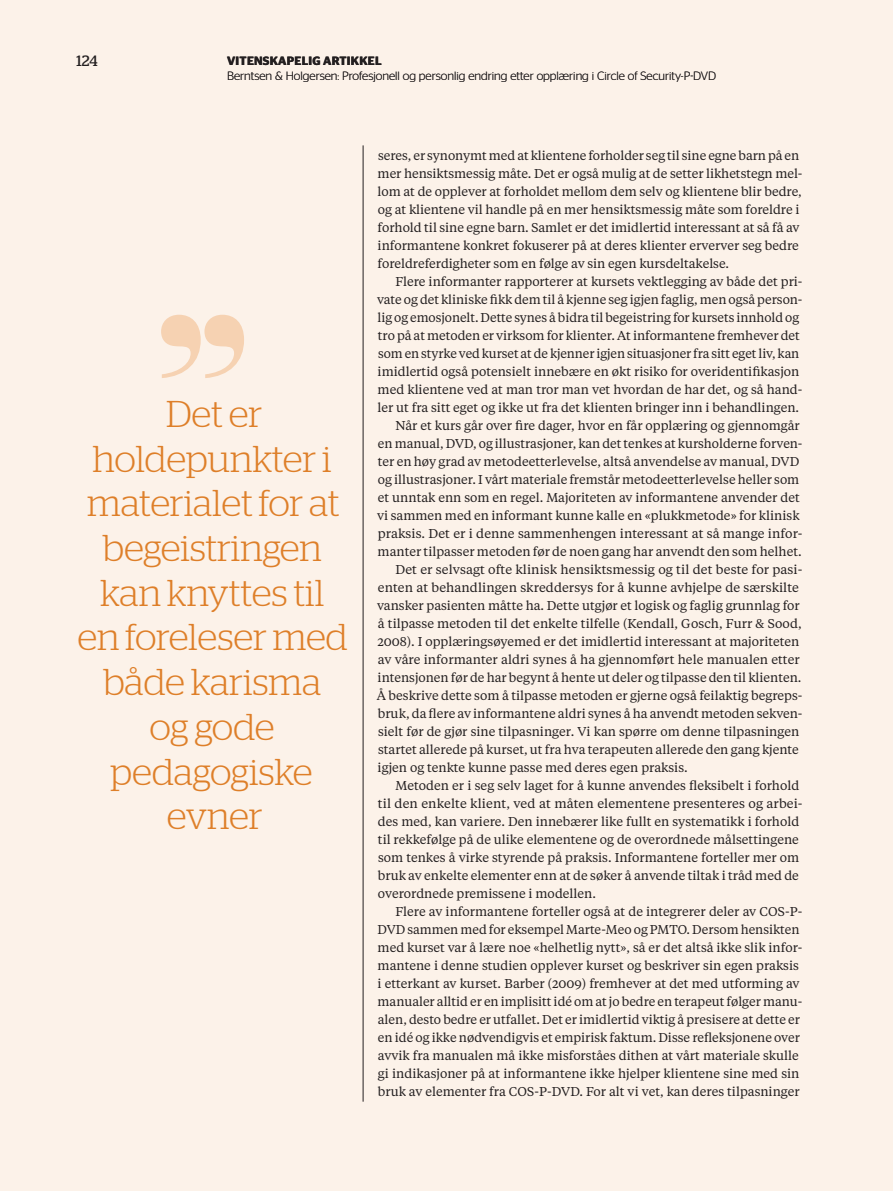
<style>
.page{position:relative;width:893px;height:1191px;background:#fff}
.page>*{position:absolute;margin:0;border:0;box-sizing:border-box;transform-origin:0 0}
.t1{font:300 37.2px/44.7px "Stag";letter-spacing:-.005em;color:#de7f29;text-align:center}
.t2{font:15px "Stag";color:#231f20}
.t3{font:12.75px/18px "Tiempos Text";color:#231f20}
.t4{font:300 12px "Stag Sans";color:#231f20}
.t5{font:600 12px "Stag Sans";color:#231f20}
</style>
<div class="page">
<div style="left:0;top:0;width:892px;height:1191px;background:#fcf2e9"></div>
<svg style="left:161px;top:315px;width:83px;height:63px"></svg>
<hr style="left:363px;top:145px;width:1px;height:956px;background:#231f20">
<p class="t2" style="left:77px;top:52px;width:22px">124</p>
<p class="t5" style="left:236px;top:54px;width:8px">IE</p>
<p class="t5" style="left:323px;top:54px;width:9px">K</p>
<p class="t5" style="left:227px;top:54px;width:17px">VITENSKAPELIG</p>
<p class="t5" style="left:323px;top:54px;width:9px">ARTIKKEL</p>
<p class="t4" style="left:227px;top:70px;width:491px">Berntsen &amp; Holgersen: Profesjonell og personlig endring etter opplæring i Circle of Security-P-DVD</p>
<h1 class="t1" style="left:77px;top:391px;width:272px">Det er holdepunkter i materialet for at begeistringen kan knyttes til en foreleser med både karisma<br>og gode pedagogiske evner</h1>
<p class="t3" style="left:378px;top:146px;width:426px">seres, er synonymt med at klientene forholder seg til sine egne barn på en mer hensiktsmessig måte. Det er også mulig at de setter likhetstegn mel&shy;lom at de opplever at forholdet mellom dem selv og klientene blir bedre, og at klientene vil handle på en mer hensiktsmessig måte som foreldre i forhold til sine egne barn. Samlet er det imidlertid interessant at så få av informantene konkret fokuserer på at deres klienter erverver seg bedre foreldreferdigheter som en følge av sin egen kursdeltakelse.</p>
<p class="t3" style="left:395px;top:272px;width:409px">Flere informanter rapporterer at kursets vektlegging av både det pri-</p>
<p class="t3" style="left:377px;top:290px;width:427px">vate og det kliniske fikk dem til å kjenne seg igjen faglig, men også person-</p>
<p class="t3" style="left:378px;top:308px;width:423px">lig og emosjonelt. Dette synes å bidra til begeistring for kursets innhold og</p>
<p class="t3" style="left:378px;top:326px;width:423px">tro på at metoden er virksom for klienter. At informantene fremhever det</p>
<p class="t3" style="left:378px;top:344px;width:423px">som en styrke ved kurset at de kjenner igjen situasjoner fra sitt eget liv, kan</p>
<p class="t3" style="left:378px;top:362px;width:423px">imidlertid også potensielt innebære en økt risiko for overidentifikasjon</p>
<p class="t3" style="left:378px;top:380px;width:426px">med klientene ved at man tror man vet hvordan de har det, og så hand-</p>
<p class="t3" style="left:378px;top:398px;width:423px">ler ut fra sitt eget og ikke ut fra det klienten bringer inn i behandlingen.</p>
<p class="t3" style="left:395px;top:416px;width:406px">Når et kurs går over fire dager, hvor en får opplæring og gjennomgår</p>
<p class="t3" style="left:378px;top:434px;width:426px">en manual, DVD, og illustrasjoner, kan det tenkes at kursholderne forven-</p>
<p class="t3" style="left:378px;top:452px;width:423px">ter en høy grad av metodeetterlevelse, altså anvendelse av manual, DVD</p>
<p class="t3" style="left:378px;top:470px;width:423px">og illustrasjoner. I vårt materiale fremstår metodeetterlevelse heller som</p>
<p class="t3" style="left:378px;top:488px;width:423px">et unntak enn som en regel. Majoriteten av informantene anvender det</p>
<p class="t3" style="left:377px;top:506px;width:424px">vi sammen med en informant kunne kalle en «plukkmetode» for klinisk</p>
<p class="t3" style="left:378px;top:524px;width:426px">praksis. Det er i denne sammenhengen interessant at så mange infor-</p>
<p class="t3" style="left:378px;top:542px;width:426px">manter tilpasser metoden før de noen gang har anvendt den som helhet.</p>
<p class="t3" style="left:395px;top:560px;width:409px">Det er selvsagt ofte klinisk hensiktsmessig og til det beste for pasi-</p>
<p class="t3" style="left:378px;top:578px;width:423px">enten at behandlingen skreddersys for å kunne avhjelpe de særskilte</p>
<p class="t3" style="left:377px;top:596px;width:424px">vansker pasienten måtte ha. Dette utgjør et logisk og faglig grunnlag for</p>
<p class="t3" style="left:378px;top:614px;width:425px">å tilpasse metoden til det enkelte tilfelle (Kendall, Gosch, Furr &amp; Sood,</p>
<p class="t3" style="left:377px;top:632px;width:423px">2008). I opplæringsøyemed er det imidlertid interessant at majoriteten</p>
<p class="t3" style="left:378px;top:650px;width:423px">av våre informanter aldri synes å ha gjennomført hele manualen etter</p>
<p class="t3" style="left:378px;top:668px;width:425px">intensjonen før de har begynt å hente ut deler og tilpasse den til klienten.</p>
<p class="t3" style="left:377px;top:686px;width:427px">Å beskrive dette som å tilpasse metoden er gjerne også feilaktig begreps-</p>
<p class="t3" style="left:378px;top:704px;width:426px">bruk, da flere av informantene aldri synes å ha anvendt metoden sekven-</p>
<p class="t3" style="left:378px;top:722px;width:423px">sielt før de gjør sine tilpasninger. Vi kan spørre om denne tilpasningen</p>
<p class="t3" style="left:378px;top:740px;width:422px">startet allerede på kurset, ut fra hva terapeuten allerede den gang kjente</p>
<p class="t3" style="left:378px;top:758px;width:312px">igjen og tenkte kunne passe med deres egen praksis.</p>
<p class="t3" style="left:395px;top:776px;width:405px">Metoden er i seg selv laget for å kunne anvendes fleksibelt i forhold</p>
<p class="t3" style="left:378px;top:794px;width:426px">til den enkelte klient, ved at måten elementene presenteres og arbei-</p>
<p class="t3" style="left:378px;top:812px;width:423px">des med, kan variere. Den innebærer like fullt en systematikk i forhold</p>
<p class="t3" style="left:378px;top:830px;width:422px">til rekkefølge på de ulike elementene og de overordnede målsettingene</p>
<p class="t3" style="left:378px;top:848px;width:423px">som tenkes å virke styrende på praksis. Informantene forteller mer om</p>
<p class="t3" style="left:378px;top:866px;width:422px">bruk av enkelte elementer enn at de søker å anvende tiltak i tråd med de</p>
<p class="t3" style="left:378px;top:884px;width:220px">overordnede premissene i modellen.</p>
<p class="t3" style="left:395px;top:902px;width:408px">Flere av informantene forteller også at de integrerer deler av COS-P-</p>
<p class="t3" style="left:377px;top:920px;width:424px">DVD sammen med for eksempel Marte-Meo og PMTO. Dersom hensikten</p>
<p class="t3" style="left:378px;top:938px;width:426px">med kurset var å lære noe «helhetlig nytt», så er det altså ikke slik infor-</p>
<p class="t3" style="left:378px;top:956px;width:423px">mantene i denne studien opplever kurset og beskriver sin egen praksis</p>
<p class="t3" style="left:378px;top:974px;width:424px">i etterkant av kurset. Barber (2009) fremhever at det med utforming av</p>
<p class="t3" style="left:378px;top:992px;width:426px">manualer alltid er en implisitt idé om at jo bedre en terapeut følger manu-</p>
<p class="t3" style="left:378px;top:1010px;width:424px">alen, desto bedre er utfallet. Det er imidlertid viktig å presisere at dette er</p>
<p class="t3" style="left:378px;top:1028px;width:424px">en idé og ikke nødvendigvis et empirisk faktum. Disse refleksjonene over</p>
<p class="t3" style="left:378px;top:1046px;width:422px">avvik fra manualen må ikke misforståes dithen at vårt materiale skulle</p>
<p class="t3" style="left:378px;top:1064px;width:423px">gi indikasjoner på at informantene ikke hjelper klientene sine med sin</p>
<p class="t3" style="left:378px;top:1082px;width:423px">bruk av elementer fra COS-P-DVD. For alt vi vet, kan deres tilpasninger</p>
</div>
